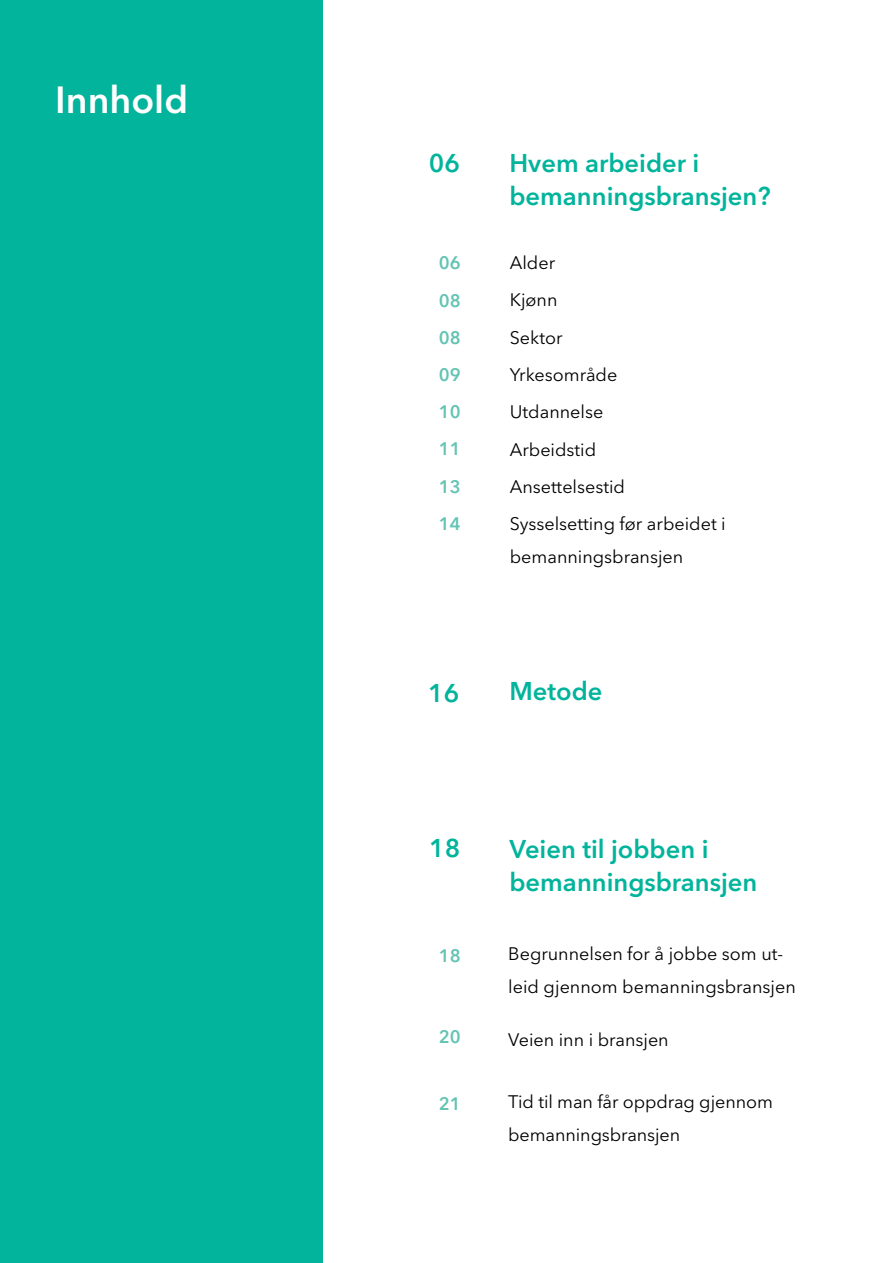
<style>
.page{position:relative;width:893px;height:1263px;background:#fff}
.page>*{position:absolute;margin:0;border:0;box-sizing:border-box;transform-origin:0 0}
.t1{font:600 37.5px "Avenir Next LT Pro";color:#fff}
.t2{font:600 25.5px/33px "Avenir Next LT Pro";color:#02b49b}
.t3{font:18px/37.2px "Avenir Next LT Pro";color:#000001}
.t4{font:600 18px/37px "Avenir Next LT Pro";color:#63c4b3;text-align:justify}
</style>
<div class="page">
<div style="left:0;top:0;width:322px;height:1263px;background:#02b49b"></div>
<h1 class="t1" style="left:55px;top:78px;width:134px">Innhold</h1>
<h2 class="t2" style="left:429px;top:146px;width:33px">06</h2>
<p class="t4" style="left:439px;top:244px;width:23px">06<br>08<br>08<br>09<br>10<br>11</p>
<p class="t4" style="left:439px;top:468px;width:23px">13<br>14</p>
<h2 class="t2" style="left:509px;top:146px;width:263px">Hvem arbeider i bemanningsbransjen?</h2>
<p class="t3" style="left:510px;top:244px;width:217px">Alder<br>Kjønn<br>Sektor<br>Yrkesområde<br>Utdannelse<br>Arbeidstid<br>Ansettelsestid<br>Sysselsetting før arbeidet i</p>
<p class="t3" style="left:510px;top:538px;width:175px">bemanningsbransjen</p>
<h2 class="t2" style="left:428px;top:676px;width:33px">16</h2>
<h2 class="t2" style="left:509px;top:675px;width:95px">Metode</h2>
<h2 class="t2" style="left:429px;top:832px;width:33px">18</h2>
<h2 class="t2" style="left:509px;top:833px;width:249px">Veien til jobben i bemanningsbransjen</h2>
<p class="t4" style="left:439px;top:937px;width:23px">18</p>
<p class="t4" style="left:439px;top:1018px;width:23px">20</p>
<p class="t4" style="left:439px;top:1085px;width:23px">21</p>
<p class="t3" style="left:508px;top:937px;width:289px;line-height:33px">Begrunnelsen for å jobbe som ut&shy;leid gjennom bemanningsbransjen</p>
<p class="t3" style="left:508px;top:1021px;width:162px">Veien inn i bransjen</p>
<p class="t3" style="left:508px;top:1086px;width:266px;line-height:33px">Tid til man får oppdrag gjennom bemanningsbransjen</p>
</div>
